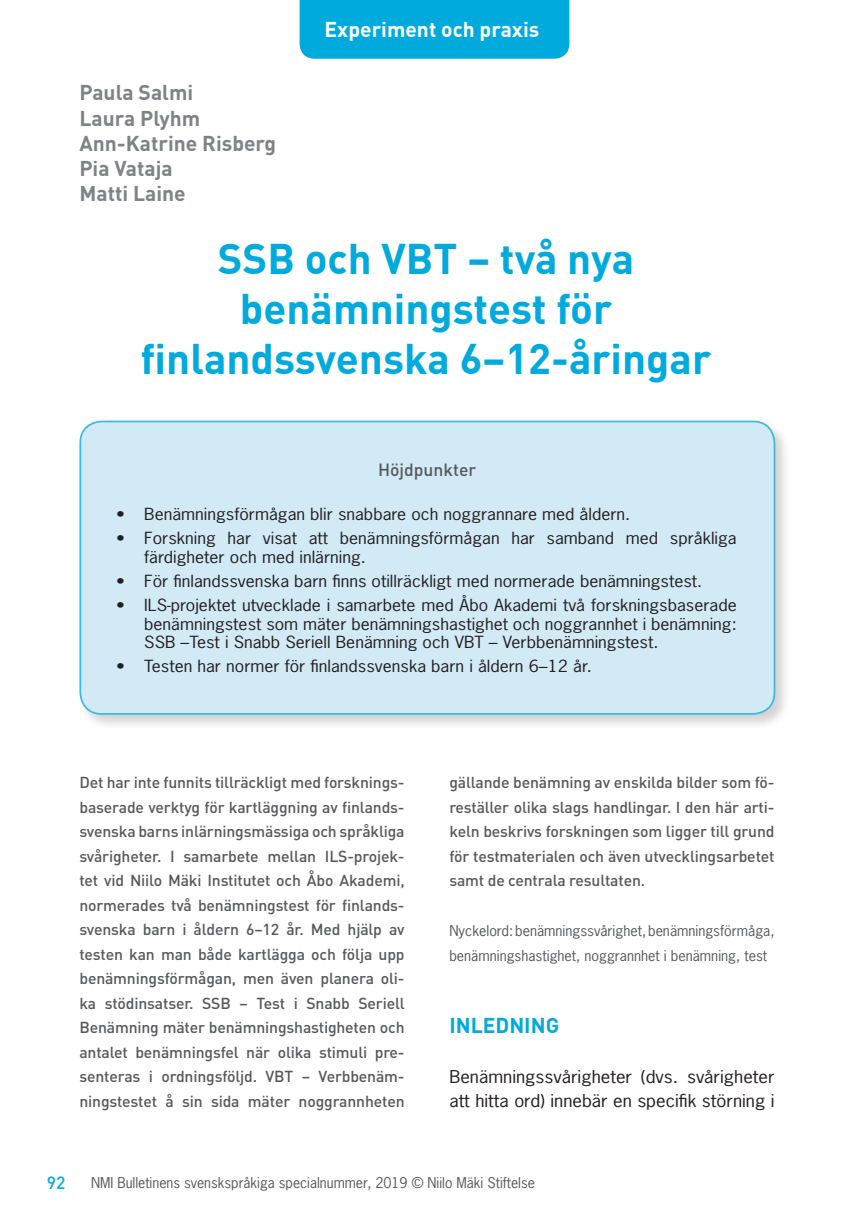
<style>
.page{position:relative;width:859px;height:1221px;background:#fff}
.page>*{position:absolute;margin:0;border:0;box-sizing:border-box;transform-origin:0 0}
.Jutun_pääotsikko{font:700 42px/50.4px "DIN Pro";color:#00aadc;text-align:center}
.Artikkelin_Kirjoitta{font:700 21px "DIN Pro";color:#808285}
.osio{font:700 21px "DIN Pro";color:#fff}
.Otsikko_2{font:700 21px "DIN Pro";color:#00aadc}
.Kohokohdat_otsikko{font:500 17.5px "DIN Pro";color:#57585a}
.t1{font:500 17.5px "DIN Pro";color:#00aadc}
.Asiasanat{font:16.62px/24.5px "News Gothic Std";color:#231f20;scale:1.12 1}
.Tiivistelmä{font:500 15.75px/24.5px "DIN Pro";letter-spacing:-.01em;color:#57585a;text-align:justify}
.t2{font:15.75px/18.9px "News Gothic Std";color:#231f20;scale:1.12 1}
.Asiasanat-2{font:14px/25.2px "News Gothic Std";color:#57585a}
</style>
<div class="page">
<div style="left:299px;top:0;width:270px;height:59px;background:#00aadc"></div>
<div style="left:77px;top:418px;width:713px;height:312px;background:#231f20;opacity:.2"></div>
<div style="left:80px;top:421px;width:694px;height:293px;background:#d1eaf6;border-radius:21px"></div>
<div style="left:79px;top:420px;width:696px;height:294px;border:2px solid #3fb8e3;border-radius:21px"></div>
<p class="osio" style="left:324px;top:15px;width:216px">Experiment och praxis</p>
<p class="Artikkelin_Kirjoitta" style="left:79px;top:79px;width:115px">Paula Salmi</p>
<p class="Artikkelin_Kirjoitta" style="left:79px;top:104px;width:122px">Laura Plyhm</p>
<p class="Artikkelin_Kirjoitta" style="left:79px;top:129px;width:198px">Ann-Katrine Risberg</p>
<p class="Artikkelin_Kirjoitta" style="left:79px;top:154px;width:95px">Pia Vataja</p>
<p class="Artikkelin_Kirjoitta" style="left:79px;top:180px;width:108px">Matti Laine</p>
<p class="Jutun_pääotsikko" style="left:141px;top:232px;width:571px">SSB och VBT – två nya benämningstest för finlandssvenska 6–12-åringar</p>
<p class="Kohokohdat_otsikko" style="left:378px;top:458px;width:99px">Höjdpunkter</p>
<p class="t2" style="left:116px;top:504px;width:460px">• Benämningsförmågan blir snabbare och noggrannare med åldern.</p>
<p class="t2" style="left:144px;top:528px;width:530px;text-indent:-28px">• Forskning har visat att benämningsförmågan har samband med språkliga färdigheter och med inlärning.</p>
<p class="t2" style="left:116px;top:571px;width:524px">• För finlandssvenska barn finns otillräckligt med normerade benämningstest.</p>
<p class="t2" style="left:144px;top:595px;width:530px;text-align:justify;text-indent:-28px">• ILS-projektet utvecklade i samarbete med Åbo Akademi två forskningsbaserade benämningstest som mäter benämningshastighet och noggrannhet i benämning:<br>SSB –Test i Snabb Seriell Benämning och VBT – Verbbenämningstest.</p>
<p class="t2" style="left:116px;top:656px;width:426px">• Testen har normer för finlandssvenska barn i åldern 6–12 år.</p>
<p class="Tiivistelmä" style="left:79px;top:769px;width:326px">Det har inte funnits tillräckligt med forsknings&shy;baserade verktyg för kartläggning av finlands&shy;svenska barns inlärningsmässiga och språkliga svårigheter. I samarbete mellan ILS-projek&shy;tet vid Niilo Mäki Institutet och Åbo Akademi, normerades två benämningstest för finlands&shy;svenska barn i åldern 6–12 år. Med hjälp av testen kan man både kartlägga och följa upp benämningsförmågan, men även planera oli&shy;ka stödinsatser. SSB – Test i Snabb Seriell Benämning mäter benämningshastigheten och antalet benämningsfel när olika stimuli pre&shy;senteras i ordningsföljd. VBT – Verbbenäm&shy;ningstestet å sin sida mäter noggrannheten</p>
<p class="Tiivistelmä" style="left:449px;top:769px;width:326px">gällande benämning av enskilda bilder som fö&shy;reställer olika slags handlingar. I den här arti&shy;keln beskrivs forskningen som ligger till grund för testmaterialen och även utvecklingsarbetet samt de centrala resultaten.</p>
<p class="Asiasanat-2" style="left:449px;top:917px;width:326px">Nyckelord: benämningssvårighet, benämningsförmåga, benämningshastighet, noggrannhet i benämning, test</p>
<p class="Otsikko_2" style="left:449px;top:1011px;width:111px">INLEDNING</p>
<p class="Asiasanat" style="left:449px;top:1064px;width:292px">Benämningssvårigheter (dvs. svårigheter att hitta ord) innebär en specifik störning i</p>
<p class="t1" style="left:47px;top:1170px;width:20px">92</p>
<p class="Asiasanat-2" style="left:91px;top:1169px;width:445px">NMI Bulletinens svenskspråkiga specialnummer, 2019 © Niilo Mäki Stiftelse</p>
</div>
